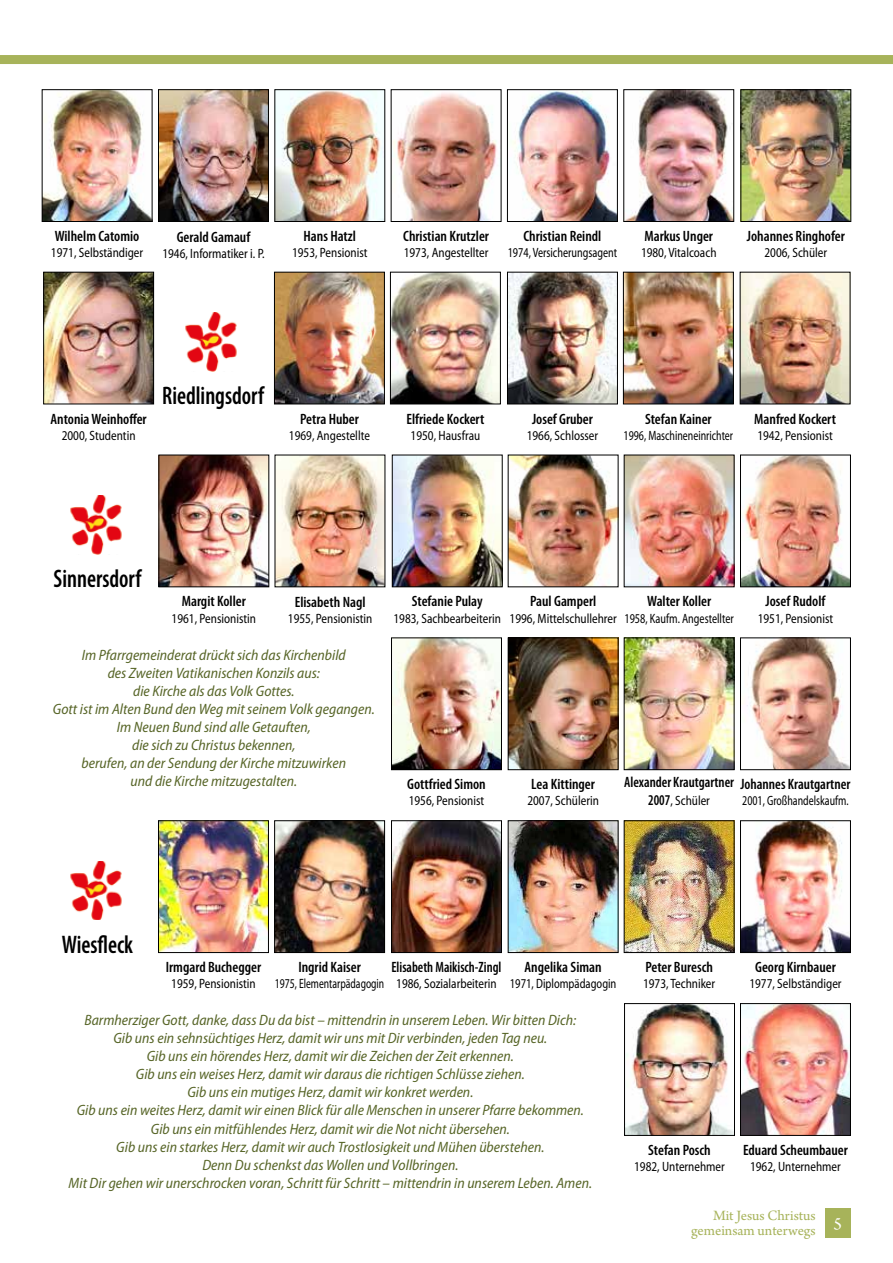
<style>
.page{position:relative;width:893px;height:1263px;background:#fff}
.page>*{position:absolute;margin:0;border:0;box-sizing:border-box;transform-origin:0 0}
.t1{font:600 condensed 25.5px "Myriad Pro";color:#000;scale:.9 1}
.t2{font:18px "Arno Pro";color:#fff}
.t3{font:italic semi-condensed 15px/18px "Myriad Pro";color:#576527;text-align:center}
.t4{font:600 condensed 15px "Myriad Pro";color:#000}
.t5{font:15px/15px "Arno Pro";letter-spacing:-.005em;color:#a7b35a;text-align:right}
.t6{font:600 condensed 15px "Myriad Pro";color:#000;scale:.92 1}
.t7{font:600 condensed 15px "Myriad Pro";color:#000;scale:.94 1}
.t8{font:semi-condensed 13.5px "Myriad Pro";color:#000;scale:.9 1}
.t9{font:semi-condensed 13.5px "Myriad Pro";color:#000;scale:.8 1}
.t10{font:semi-condensed 13.5px "Myriad Pro";color:#000;scale:.82 1}
.t11{font:semi-condensed 13.5px "Myriad Pro";color:#000;scale:.78 1}
.t12{font:semi-condensed 13.5px "Myriad Pro";color:#000;scale:.85 1}
.s1{font-weight:600;font-stretch:condensed;font-size:15px}
</style>
<div class="page">
<div style="left:0;top:55px;width:893px;height:9px;background:#a7b35a"></div>
<div style="left:825px;top:1208px;width:25px;height:29px;background:#a7b35a"></div>
<img style="left:510px;top:639px;width:106px;height:129px">
<div style="left:508px;top:637px;width:110px;height:133px;border:1px solid #000"></div>
<img style="left:626px;top:639px;width:106px;height:129px">
<div style="left:624px;top:637px;width:110px;height:133px;border:1px solid #000"></div>
<img style="left:747px;top:639px;width:102px;height:129px">
<div style="left:740px;top:637px;width:111px;height:133px;border:1px solid #000"></div>
<img style="left:742px;top:457px;width:107px;height:128px">
<div style="left:740px;top:455px;width:111px;height:132px;border:1px solid #000"></div>
<img style="left:626px;top:457px;width:106px;height:128px">
<img style="left:277px;top:457px;width:106px;height:128px">
<img style="left:393px;top:639px;width:107px;height:129px">
<div style="left:391px;top:637px;width:111px;height:133px;border:1px solid #000"></div>
<img style="left:160px;top:457px;width:107px;height:128px">
<div style="left:158px;top:455px;width:111px;height:132px;border:1px solid #000"></div>
<img style="left:394px;top:457px;width:107px;height:128px">
<div style="left:392px;top:455px;width:111px;height:132px;border:1px solid #000"></div>
<img style="left:510px;top:457px;width:106px;height:128px">
<img style="left:276px;top:822px;width:107px;height:129px">
<div style="left:274px;top:820px;width:111px;height:133px;border:1px solid #000"></div>
<img style="left:393px;top:822px;width:107px;height:129px">
<div style="left:391px;top:820px;width:111px;height:133px;border:1px solid #000"></div>
<img style="left:742px;top:1005px;width:107px;height:129px">
<div style="left:740px;top:1003px;width:111px;height:133px;border:1px solid #000"></div>
<img style="left:742px;top:822px;width:107px;height:129px">
<div style="left:740px;top:820px;width:111px;height:133px;border:1px solid #000"></div>
<img style="left:626px;top:1005px;width:107px;height:129px">
<div style="left:624px;top:1003px;width:111px;height:133px;border:1px solid #000"></div>
<img style="left:626px;top:822px;width:106px;height:129px">
<div style="left:624px;top:820px;width:110px;height:133px;border:1px solid #000"></div>
<img style="left:160px;top:822px;width:107px;height:129px">
<div style="left:158px;top:820px;width:111px;height:133px;border:1px solid #000"></div>
<img style="left:510px;top:822px;width:106px;height:129px">
<div style="left:508px;top:820px;width:110px;height:133px;border:1px solid #000"></div>
<img style="left:44px;top:91px;width:106px;height:129px">
<div style="left:42px;top:89px;width:110px;height:133px;border:1px solid #000"></div>
<img style="left:511px;top:91px;width:105px;height:129px">
<div style="left:507px;top:89px;width:111px;height:133px;border:1px solid #000"></div>
<img style="left:45px;top:274px;width:107px;height:128px">
<div style="left:43px;top:272px;width:111px;height:132px;border:1px solid #000"></div>
<img style="left:160px;top:91px;width:107px;height:129px">
<div style="left:158px;top:89px;width:111px;height:133px;border:1px solid #000"></div>
<img style="left:276px;top:91px;width:107px;height:129px">
<div style="left:274px;top:89px;width:111px;height:133px;border:1px solid #000"></div>
<img style="left:393px;top:93px;width:104px;height:127px">
<div style="left:391px;top:89px;width:110px;height:133px;border:1px solid #000"></div>
<img style="left:625px;top:91px;width:107px;height:129px">
<div style="left:623px;top:89px;width:111px;height:133px;border:1px solid #000"></div>
<img style="left:625px;top:274px;width:107px;height:128px">
<div style="left:623px;top:272px;width:111px;height:132px;border:1px solid #000"></div>
<img style="left:509px;top:274px;width:107px;height:128px">
<div style="left:507px;top:272px;width:111px;height:132px;border:1px solid #000"></div>
<img style="left:392px;top:274px;width:107px;height:128px">
<div style="left:390px;top:272px;width:111px;height:132px;border:1px solid #000"></div>
<img style="left:742px;top:274px;width:106px;height:128px">
<img style="left:276px;top:274px;width:107px;height:128px">
<div style="left:274px;top:272px;width:111px;height:132px;border:1px solid #000"></div>
<img style="left:185px;top:313px;width:52px;height:58px">
<img style="left:70px;top:495px;width:52px;height:59px">
<img style="left:70px;top:861px;width:52px;height:59px">
<img style="left:742px;top:91px;width:107px;height:129px">
<div style="left:740px;top:89px;width:111px;height:133px;border:1px solid #000"></div>
<p class="t4" style="left:55px;top:227px;width:86px">Wilhelm Catomio</p>
<p class="t8" style="left:51px;top:244px;width:104px">1971, Selbständiger</p>
<p class="t4" style="left:177px;top:227px;width:75px">Gerald Gamauf</p>
<p class="t8" style="left:162px;top:245px;width:115px">1946, Informatiker i. P.</p>
<p class="t4" style="left:304px;top:227px;width:54px">Hans Hatzl</p>
<p class="t8" style="left:292px;top:244px;width:85px">1953, Pensionist</p>
<p class="t4" style="left:403px;top:227px;width:87px">Christian Krutzler</p>
<p class="t8" style="left:404px;top:244px;width:96px">1973, Angestellter</p>
<p class="t4" style="left:523px;top:227px;width:79px">Christian Reindl</p>
<p class="t10" style="left:508px;top:244px;width:135px">1974, Versicherungsagent</p>
<p class="t4" style="left:644px;top:227px;width:70px">Markus Unger</p>
<p class="t8" style="left:641px;top:244px;width:85px">1980, Vitalcoach</p>
<p class="t4" style="left:747px;top:227px;width:99px">Johannes Ringhofer</p>
<p class="t8" style="left:764px;top:244px;width:71px">2006, Schüler</p>
<p class="t4" style="left:51px;top:409px;width:98px">Antonia Weinhoffer</p>
<p class="t8" style="left:62px;top:427px;width:84px">2000, Studentin</p>
<h1 class="t1" style="left:162px;top:380px;width:115px">Riedlingsdorf</h1>
<p class="t4" style="left:300px;top:409px;width:60px">Petra Huber</p>
<p class="t8" style="left:289px;top:427px;width:91px">1969, Angestellte</p>
<p class="t4" style="left:406px;top:409px;width:79px">Elfriede Kockert</p>
<p class="t8" style="left:411px;top:427px;width:79px">1950, Hausfrau</p>
<p class="t4" style="left:532px;top:409px;width:62px">Josef Gruber</p>
<p class="t8" style="left:527px;top:427px;width:81px">1966, Schlosser</p>
<p class="t4" style="left:645px;top:409px;width:68px">Stefan Kainer</p>
<p class="t9" style="left:624px;top:427px;width:139px">1996, Maschineneinrichter</p>
<p class="t4" style="left:754px;top:409px;width:83px">Manfred Kockert</p>
<p class="t8" style="left:757px;top:427px;width:85px">1942, Pensionist</p>
<h1 class="t1" style="left:54px;top:563px;width:99px">Sinnersdorf</h1>
<p class="t4" style="left:182px;top:592px;width:66px">Margit Koller</p>
<p class="t8" style="left:172px;top:610px;width:95px">1961, Pensionistin</p>
<p class="t4" style="left:295px;top:593px;width:72px">Elisabeth Nagl</p>
<p class="t8" style="left:288px;top:610px;width:95px">1955, Pensionistin</p>
<p class="t3" style="left:53px;top:646px;width:324px">Im Pfarrgemeinderat drückt sich das Kirchenbild<br>des Zweiten Vatikanischen Konzils aus:<br>die Kirche als das Volk Gottes.<br>Gott ist im Alten Bund den Weg mit seinem Volk gegangen.<br>Im Neuen Bund sind alle Getauften,<br>die sich zu Christus bekennen,<br>berufen, an der Sendung der Kirche mitzuwirken<br>und die Kirche mitzugestalten.</p>
<p class="t4" style="left:412px;top:592px;width:72px">Stefanie Pulay</p>
<p class="t8" style="left:394px;top:610px;width:121px">1983, Sachbearbeiterin</p>
<p class="t4" style="left:530px;top:592px;width:68px">Paul Gamperl</p>
<p class="t8" style="left:510px;top:610px;width:120px">1996, Mittelschullehrer</p>
<p class="t4" style="left:647px;top:592px;width:66px">Walter Koller</p>
<p class="t10" style="left:624px;top:610px;width:135px">1958, Kaufm. Angestellter</p>
<p class="t4" style="left:766px;top:592px;width:61px">Josef Rudolf</p>
<p class="t8" style="left:758px;top:610px;width:85px">1951, Pensionist</p>
<p class="t4" style="left:407px;top:775px;width:80px">Gottfried Simon</p>
<p class="t8" style="left:409px;top:793px;width:85px">1956, Pensionist</p>
<p class="t4" style="left:531px;top:775px;width:65px">Lea Kittinger</p>
<p class="t8" style="left:527px;top:793px;width:81px">2007, Schülerin</p>
<p class="t7" style="left:624px;top:773px;width:118px">Alexander Krautgartner</p>
<p class="t8" style="left:648px;top:793px;width:70px"><span class="s1">2007</span>, Schüler</p>
<p class="t4" style="left:740px;top:775px;width:111px">Johannes Krautgartner</p>
<p class="t9" style="left:742px;top:793px;width:135px">2001, Großhandelskaufm.</p>
<h1 class="t1" style="left:62px;top:928px;width:81px">Wiesfleck</h1>
<p class="t4" style="left:166px;top:958px;width:97px">Irmgard Buchegger</p>
<p class="t8" style="left:171px;top:975px;width:95px">1959, Pensionistin</p>
<p class="t4" style="left:298px;top:958px;width:64px">Ingrid Kaiser</p>
<p class="t11" style="left:275px;top:975px;width:142px">1975, Elementarpädagogin</p>
<p class="t6" style="left:391px;top:958px;width:121px">Elisabeth Maikisch-Zingl</p>
<p class="t8" style="left:396px;top:975px;width:113px">1986, Sozialarbeiterin</p>
<p class="t4" style="left:525px;top:958px;width:79px">Angelika Siman</p>
<p class="t12" style="left:510px;top:975px;width:127px">1971, Diplompädagogin</p>
<p class="t4" style="left:645px;top:958px;width:69px">Peter Buresch</p>
<p class="t8" style="left:643px;top:975px;width:82px">1973, Techniker</p>
<p class="t4" style="left:755px;top:958px;width:82px">Georg Kirnbauer</p>
<p class="t8" style="left:749px;top:975px;width:104px">1977, Selbständiger</p>
<p class="t3" style="left:69px;top:1011px;width:525px">Barmherziger Gott, danke, dass Du da bist – mittendrin in unserem Leben. Wir bitten Dich:<br>Gib uns ein sehnsüchtiges Herz, damit wir uns mit Dir verbinden, jeden Tag neu.<br>Gib uns ein hörendes Herz, damit wir die Zeichen der Zeit erkennen.<br>Gib uns ein weises Herz, damit wir daraus die richtigen Schlüsse ziehen.<br>Gib uns ein mutiges Herz, damit wir konkret werden.<br>Gib uns ein weites Herz, damit wir einen Blick für alle Menschen in unserer Pfarre bekommen.<br>Gib uns ein mitfühlendes Herz, damit wir die Not nicht übersehen.<br>Gib uns ein starkes Herz, damit wir auch Trostlosigkeit und Mühen überstehen.<br>Denn Du schenkst das Wollen und Vollbringen.<br>Mit Dir gehen wir unerschrocken voran, Schritt für Schritt – mittendrin in unserem Leben. Amen.</p>
<p class="t4" style="left:648px;top:1141px;width:64px">Stefan Posch</p>
<p class="t8" style="left:634px;top:1158px;width:102px">1982, Unternehmer</p>
<p class="t4" style="left:743px;top:1141px;width:106px">Eduard Scheumbauer</p>
<p class="t8" style="left:750px;top:1158px;width:102px">1962, Unternehmer</p>
<p class="t5" style="left:691px;top:1209px;width:126px">Mit Jesus Christus gemeinsam unterwegs</p>
<p class="t2" style="left:833px;top:1213px;width:10px">5</p>
</div>
